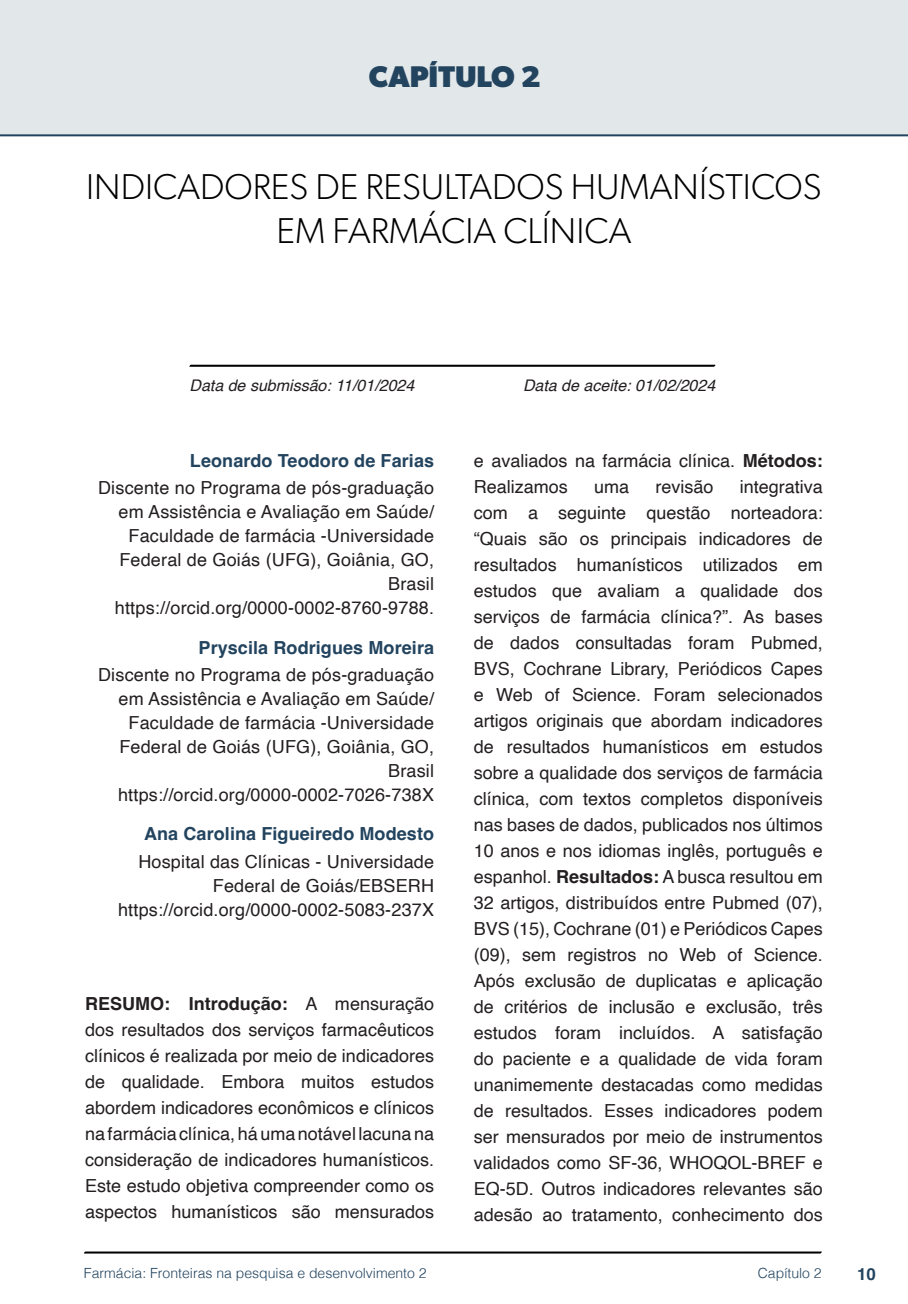
<style>
.page{position:relative;width:908px;height:1304px;background:#fff}
.page>*{position:absolute;margin:0;border:0;box-sizing:border-box;transform-origin:0 0}
.nome_artigos{font:300 36px/44px "Gibson";color:#000;text-align:center}
.capítulos{font:700 30px "Gibson";color:#23445f}
.Resumos_e_PC_TXT{font:18px/26px "Helvetica";color:#231f20;text-align:justify}
.info_autores{font:18px/24px "Helvetica";letter-spacing:.01em;color:#231f20;text-align:right}
.nome_autores{font:700 18px "Helvetica";letter-spacing:.005em;color:#23445f}
.t1{font:700 16.8px "Helvetica";color:#23445f}
.data{font:italic 16px "Helvetica";color:#231f20}
.t2{font:300 14px "Helvetica";color:#23445f}
.s1{font-weight:700}
</style>
<div class="page">
<svg style="left:84px;top:1251px;width:737px;height:3px;background:#515151"></svg>
<div style="left:0;top:0;width:907px;height:136px;background:#e2e7e9"></div>
<svg style="left:189px;top:364px;width:526px;height:3px;background:#4f4f4f"></svg>
<div style="left:44px;top:72px;width:68px;height:61px;background:#e2e7e9"></div>
<p class="capítulos" style="left:369px;top:58px;width:173px">CAPÍTULO 2</p>
<p class="nome_artigos" style="left:86px;top:164px;width:736px">INDICADORES DE RESULTADOS HUMANÍSTICOS<br>EM FARMÁCIA CLÍNICA</p>
<p class="data" style="left:189px;top:373px;width:226px">Data de submissão: 11/01/2024</p>
<p class="data" style="left:523px;top:373px;width:194px">Data de aceite: 01/02/2024</p>
<p class="nome_autores" style="left:190px;top:450px;width:245px">Leonardo Teodoro de Farias</p>
<p class="info_autores" style="left:98px;top:477px;width:337px">Discente no Programa de pós-graduação em Assistência e Avaliação em Saúde/<br>Faculdade de farmácia -Universidade<br>Federal de Goiás (UFG), Goiânia, GO,<br>Brasil</p>
<p class="info_autores" style="left:115px;top:597px;width:320px">https://orcid.org/0000-0002-8760-9788.</p>
<p class="nome_autores" style="left:198px;top:636px;width:237px">Pryscila Rodrigues Moreira</p>
<p class="info_autores" style="left:98px;top:663px;width:337px">Discente no Programa de pós-graduação em Assistência e Avaliação em Saúde/<br>Faculdade de farmácia -Universidade<br>Federal de Goiás (UFG), Goiânia, GO,<br>Brasil</p>
<p class="info_autores" style="left:118px;top:783px;width:317px">https://orcid.org/0000-0002-7026-738X</p>
<p class="nome_autores" style="left:144px;top:823px;width:291px">Ana Carolina Figueiredo Modesto</p>
<p class="info_autores" style="left:138px;top:850px;width:297px">Hospital das Clínicas - Universidade<br>Federal de Goiás/EBSERH</p>
<p class="info_autores" style="left:118px;top:898px;width:317px">https://orcid.org/0000-0002-5083-237X</p>
<p class="Resumos_e_PC_TXT" style="left:85px;top:991px;width:350px"><span class="s1">RESUMO: Introdução:</span> A mensuração dos resultados dos serviços farmacêuticos clínicos é realizada por meio de indicadores de qualidade. Embora muitos estudos abordem indicadores econômicos e clínicos na farmácia clínica, há uma notável lacuna na consideração de indicadores humanísticos.<br>Este estudo objetiva compreender como os aspectos humanísticos são mensurados</p>
<p class="Resumos_e_PC_TXT" style="left:473px;top:448px;width:350px">e avaliados na farmácia clínica. <span class="s1">Métodos:<br></span>Realizamos</p>
<p class="Resumos_e_PC_TXT" style="left:473px;top:474px;width:350px;text-indent:266px">integrativa com a seguinte questão norteadora: “Quais são os principais indicadores de resultados humanísticos utilizados em estudos que avaliam a qualidade dos serviços de farmácia clínica?”. As bases de dados consultadas foram Pubmed, BVS, Cochrane Library, Periódicos Capes e Web of Science. Foram selecionados artigos originais que abordam indicadores de resultados humanísticos em estudos sobre a qualidade dos serviços de farmácia clínica, com textos completos disponíveis nas bases de dados, publicados nos últimos 10 anos e nos idiomas inglês, português e espanhol. <span class="s1">Resultados:</span> A busca resultou em 32 artigos, distribuídos entre Pubmed (07), BVS (15), Cochrane (01) e Periódicos Capes (09), sem registros no Web of Science.<br>Após exclusão de duplicatas e aplicação de critérios de inclusão e exclusão, três estudos foram incluídos. A satisfação do paciente e a qualidade de vida foram unanimemente destacadas como medidas de resultados. Esses indicadores podem ser mensurados por meio de instrumentos validados como SF-36, WHOQOL-BREF e EQ-5D. Outros indicadores relevantes são adesão ao tratamento, conhecimento dos</p>
<p class="Resumos_e_PC_TXT" style="left:594px;top:474px;width:37px">uma</p>
<p class="Resumos_e_PC_TXT" style="left:655px;top:474px;width:60px">revisão</p>
<p class="t2" style="left:84px;top:1261px;width:344px">Farmácia: Fronteiras na pesquisa e desenvolvimento 2</p>
<p class="t2" style="left:757px;top:1261px;width:65px">Capítulo 2</p>
<p class="t1" style="left:856px;top:1264px;width:20px">10</p>
</div>
